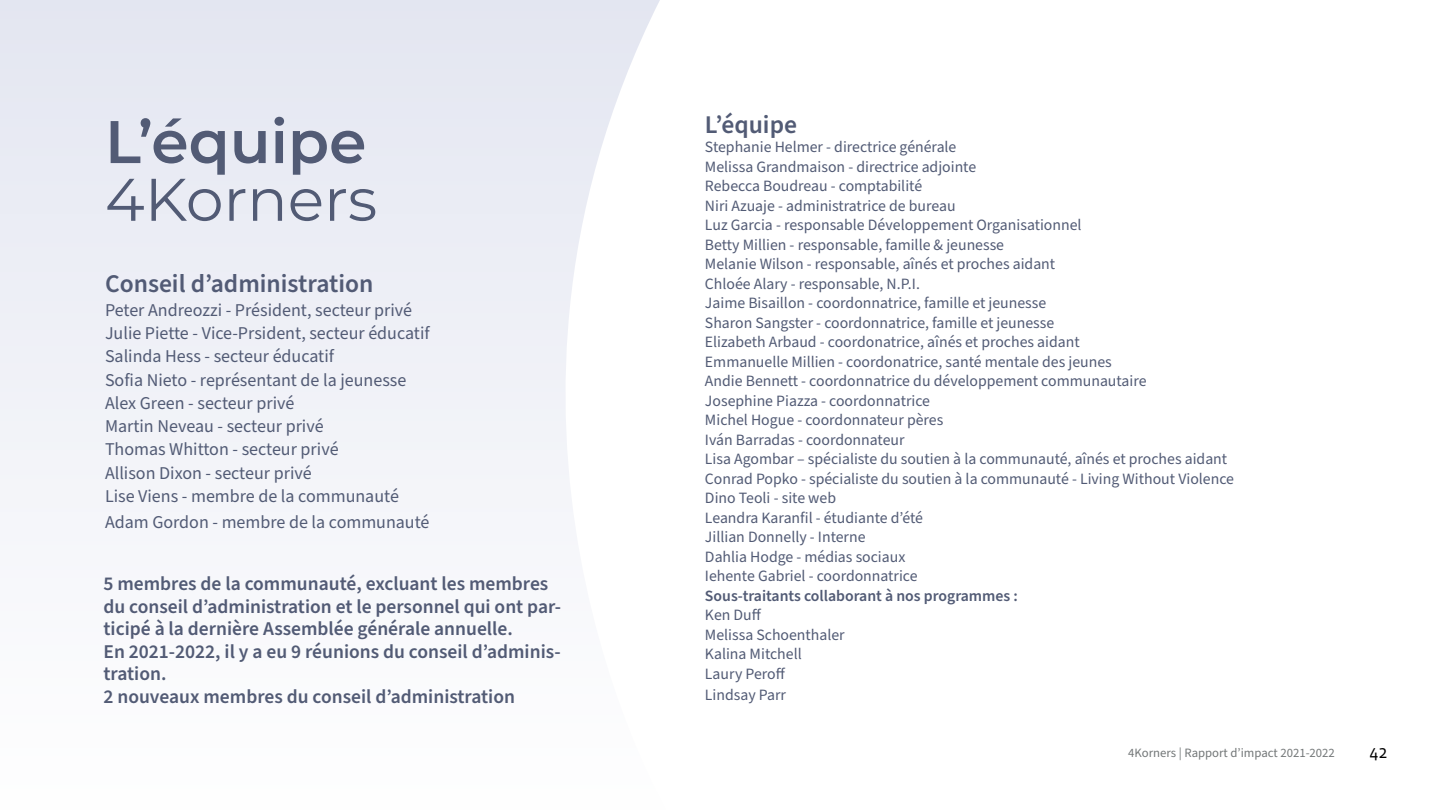
<style>
.page{position:relative;width:1440px;height:810px;background:#fff}
.page>*{position:absolute;margin:0;border:0;box-sizing:border-box;transform-origin:0 0}
.t1{font:600 60px "Montserrat";color:#525b75}
.t2{font:60px "Montserrat";color:#525b75}
.t3{font:600 25.5px "Source Sans Pro";color:#525b75}
.t4{font:600 19.5px/22.5px "Source Sans Pro";color:#525b75}
.t5{font:18px/23.2px "Source Sans Pro";color:#525b75}
.t6{font:18px "Vista Sans OTCE";color:#000}
.t7{font:15.75px/19.5px "Source Sans Pro";color:#525b75}
.t8{font:600 15.75px "Source Sans Pro";color:#525b75}
.t9{font:12.75px "Source Sans Pro";color:#737778}
</style>
<div class="page">
<svg style="left:0;top:0;width:660px;height:512px"></svg>
<h1 class="t1" style="left:105px;top:99px;width:263px">L’équipe</h1>
<h1 class="t2" style="left:105px;top:158px;width:274px">4Korners</h1>
<h2 class="t3" style="left:105px;top:267px;width:270px">Conseil d’administration</h2>
<p class="t5" style="left:105px;top:299px;width:326px">Peter Andreozzi - Président, secteur privé Julie Piette - Vice-Prsident, secteur éducatif Salinda Hess - secteur éducatif<br>Sofia Nieto - représentant de la jeunesse Alex Green - secteur privé<br>Martin Neveau - secteur privé<br>Thomas Whitton - secteur privé<br>Allison Dixon - secteur privé<br>Lise Viens - membre de la communauté</p>
<p class="t5" style="left:105px;top:511px;width:326px">Adam Gordon - membre de la communauté</p>
<p class="t4" style="left:104px;top:573px;width:459px">5 membres de la communauté, excluant les membres du conseil d’administration et le personnel qui ont par&shy;ticipé à la dernière Assemblée générale annuelle.<br>En 2021-2022, il y a eu 9 réunions du conseil d’adminis&shy;tration.<br>2 nouveaux membres du conseil d’administration</p>
<h2 class="t3" style="left:705px;top:107px;width:94px">L’équipe</h2>
<p class="t7" style="left:705px;top:138px;width:531px">Stephanie Helmer - directrice générale<br>Melissa Grandmaison - directrice adjointe<br>Rebecca Boudreau - comptabilité<br>Niri Azuaje - administratrice de bureau<br>Luz Garcia - responsable Développement Organisationnel<br>Betty Millien - responsable, famille &amp; jeunesse<br>Melanie Wilson - responsable, aînés et proches aidant<br>Chloée Alary - responsable, N.P.I.<br>Jaime Bisaillon - coordonnatrice, famille et jeunesse<br>Sharon Sangster - coordonnatrice, famille et jeunesse<br>Elizabeth Arbaud - coordonatrice, aînés et proches aidant<br>Emmanuelle Millien - coordonatrice, santé mentale des jeunes<br>Andie Bennett - coordonnatrice du développement communautaire<br>Josephine Piazza - coordonnatrice<br>Michel Hogue - coordonnateur pères<br>Iván Barradas - coordonnateur<br>Lisa Agombar – spécialiste du soutien à la communauté, aînés et proches aidant Conrad Popko - spécialiste du soutien à la communauté - Living Without Violence Dino Teoli - site web<br>Leandra Karanfil - étudiante d’été<br>Jillian Donnelly - Interne<br>Dahlia Hodge - médias sociaux<br>Iehente Gabriel - coordonnatrice</p>
<p class="t8" style="left:705px;top:585px;width:314px">Sous-traitants collaborant à nos programmes :</p>
<p class="t7" style="left:705px;top:606px;width:141px">Ken Duff<br>Melissa Schoenthaler<br>Kalina Mitchell<br>Laury Peroff</p>
<p class="t7" style="left:705px;top:685px;width:83px">Lindsay Parr</p>
<p class="t9" style="left:1128px;top:745px;width:208px">4Korners | Rapport d’impact 2021-2022</p>
<p class="t6" style="left:1370px;top:741px;width:19px">42</p>
</div>
